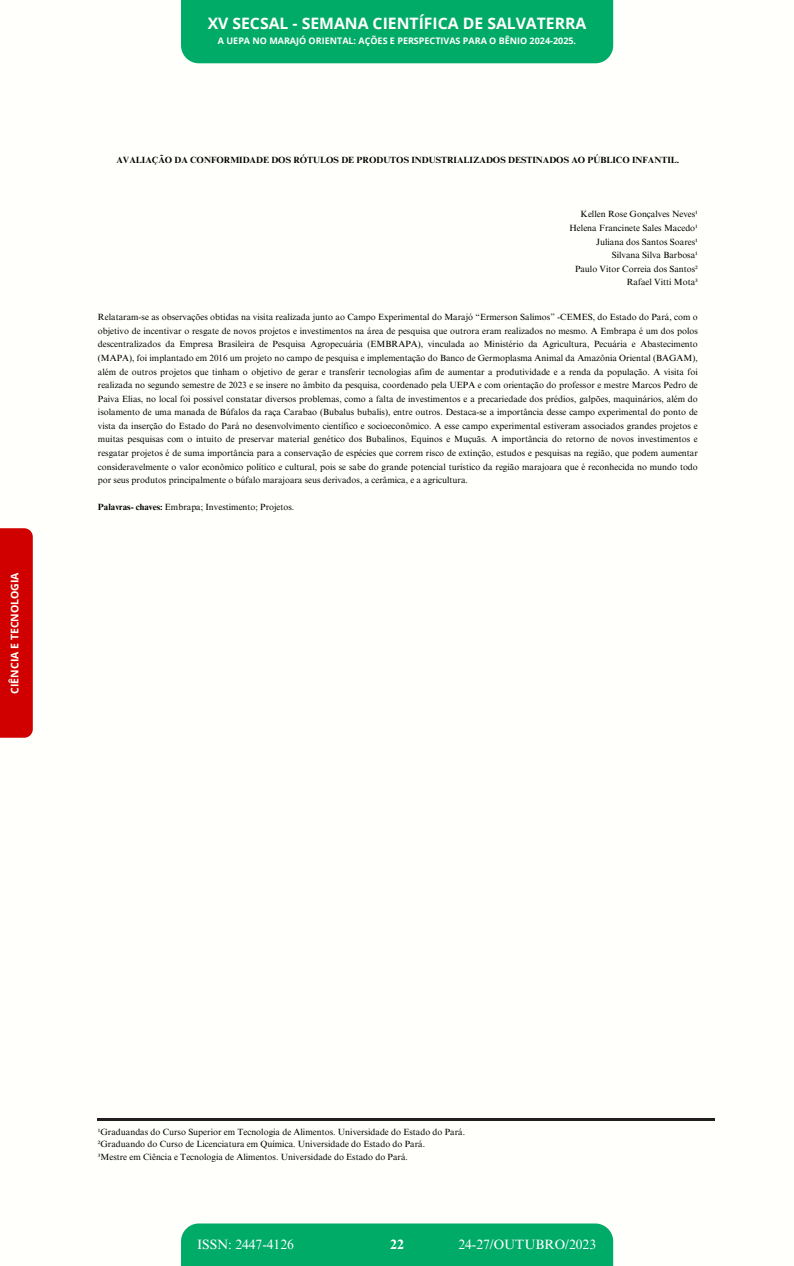
<style>
.page{position:relative;width:794px;height:1266px;background:#fff}
.page>*{position:absolute;margin:0;border:0;box-sizing:border-box;transform-origin:0 0}
.t1{font:700 15.75px "Open Sans";color:#fffffc}
.t2{font:13.5px "Times NRMT Pro";color:#fff}
.t3{font:700 13.5px "Times NRMT Pro";color:#fff}
.t4{font:700 10.5px "Open Sans";color:#fffffc}
.t5{font:9px/13.6px "Times NRMT Pro";color:#000;text-align:justify}
.t6{font:700 9px "Times NRMT Pro";color:#000}
.t7{font:700 9px "Open Sans";color:#fffffc}
.s1{font-weight:700}
</style>
<div class="page">
<div style="left:181px;top:0;width:432px;height:63px;background:#00aa67"></div>
<div style="left:181px;top:1223px;width:432px;height:43px;background:#00aa67"></div>
<div style="left:0;top:528px;width:33px;height:210px;background:#d10000"></div>
<hr style="left:97px;top:1118px;width:617px;height:2px;background:#231f20">
<p class="t4" style="left:7px;top:694px;width:123px;rotate:-90deg">CIÊNCIA E TECNOLOGIA</p>
<p class="t1" style="left:207px;top:12px;width:380px">XV SECSAL - SEMANA CIENTÍFICA DE SALVATERRA</p>
<p class="t7" style="left:218px;top:34px;width:359px">A UEPA NO MARAJÓ ORIENTAL: AÇÕES E PERSPECTIVAS PARA O BÊNIO 2024-2025.</p>
<h3 class="t6" style="left:116px;top:157px;width:564px">AVALIAÇÃO DA CONFORMIDADE DOS RÓTULOS DE PRODUTOS INDUSTRIALIZADOS DESTINADOS AO PÚBLICO INFANTIL.</h3>
<h3 class="t5" style="left:580px;top:209px;width:119px">Kellen Rose Gonçalves Neves¹</h3>
<p class="t5" style="left:569px;top:222px;width:130px">Helena Francinete Sales Macedo¹</p>
<p class="t5" style="left:595px;top:236px;width:103px">Juliana dos Santos Soares¹</p>
<p class="t5" style="left:611px;top:249px;width:88px">Silvana Silva Barbosa¹</p>
<p class="t5" style="left:574px;top:263px;width:124px">Paulo Vitor Correia dos Santos²</p>
<p class="t5" style="left:626px;top:276px;width:73px">Rafael Vitti Mota³</p>
<p class="t5" style="left:98px;top:311px;width:601px">Relataram-se as observações obtidas na visita realizada junto ao Campo Experimental do Marajó “Ermerson Salimos” -CEMES, do Estado do Pará, com o objetivo de incentivar o resgate de novos projetos e investimentos na área de pesquisa que outrora eram realizados no mesmo. A Embrapa é um dos polos descentralizados da Empresa Brasileira de Pesquisa Agropecuária (EMBRAPA), vinculada ao Ministério da Agricultura, Pecuária e Abastecimento (MAPA), foi implantado em 2016 um projeto no campo de pesquisa e implementação do Banco de Germoplasma Animal da Amazônia Oriental (BAGAM), além de outros projetos que tinham o objetivo de gerar e transferir tecnologias afim de aumentar a produtividade e a renda da população. A visita foi realizada no segundo semestre de 2023 e se insere no âmbito da pesquisa, coordenado pela UEPA e com orientação do professor e mestre Marcos Pedro de Paiva Elias, no local foi possível constatar diversos problemas, como a falta de investimentos e a precariedade dos prédios, galpões, maquinários, além do isolamento de uma manada de Búfalos da raça Carabao (Bubalus bubalis), entre outros. Destaca-se a importância desse campo experimental do ponto de vista da inserção do Estado do Pará no desenvolvimento científico e socioeconômico. A esse campo experimental estiveram associados grandes projetos e muitas pesquisas com o intuito de preservar material genético dos Bubalinos, Equinos e Muçuãs. A importância do retorno de novos investimentos e resgatar projetos é de suma importância para a conservação de espécies que correm risco de extinção, estudos e pesquisas na região, que podem aumentar consideravelmente o valor econômico político e cultural, pois se sabe do grande potencial turístico da região marajoara que é reconhecida no mundo todo por seus produtos principalmente o búfalo marajoara seus derivados, a cerâmica, e a agricultura.</p>
<p class="t5" style="left:98px;top:501px;width:198px"><span class="s1">Palavras- chaves:</span> Embrapa; Investimento; Projetos.</p>
<p class="t5" style="left:98px;top:1126px;width:368px">¹Graduandas do Curso Superior em Tecnologia de Alimentos. Universidade do Estado do Pará.</p>
<p class="t5" style="left:98px;top:1138px;width:328px">²Graduando do Curso de Licenciatura em Química. Universidade do Estado do Pará.</p>
<p class="t5" style="left:98px;top:1150px;width:311px">³Mestre em Ciência e Tecnologia de Alimentos. Universidade do Estado do Pará.</p>
<p class="t2" style="left:197px;top:1239px;width:98px">ISSN: 2447-4126</p>
<h2 class="t3" style="left:390px;top:1239px;width:15px">22</h2>
<p class="t2" style="left:458px;top:1239px;width:139px">24-27/OUTUBRO/2023</p>
</div>
